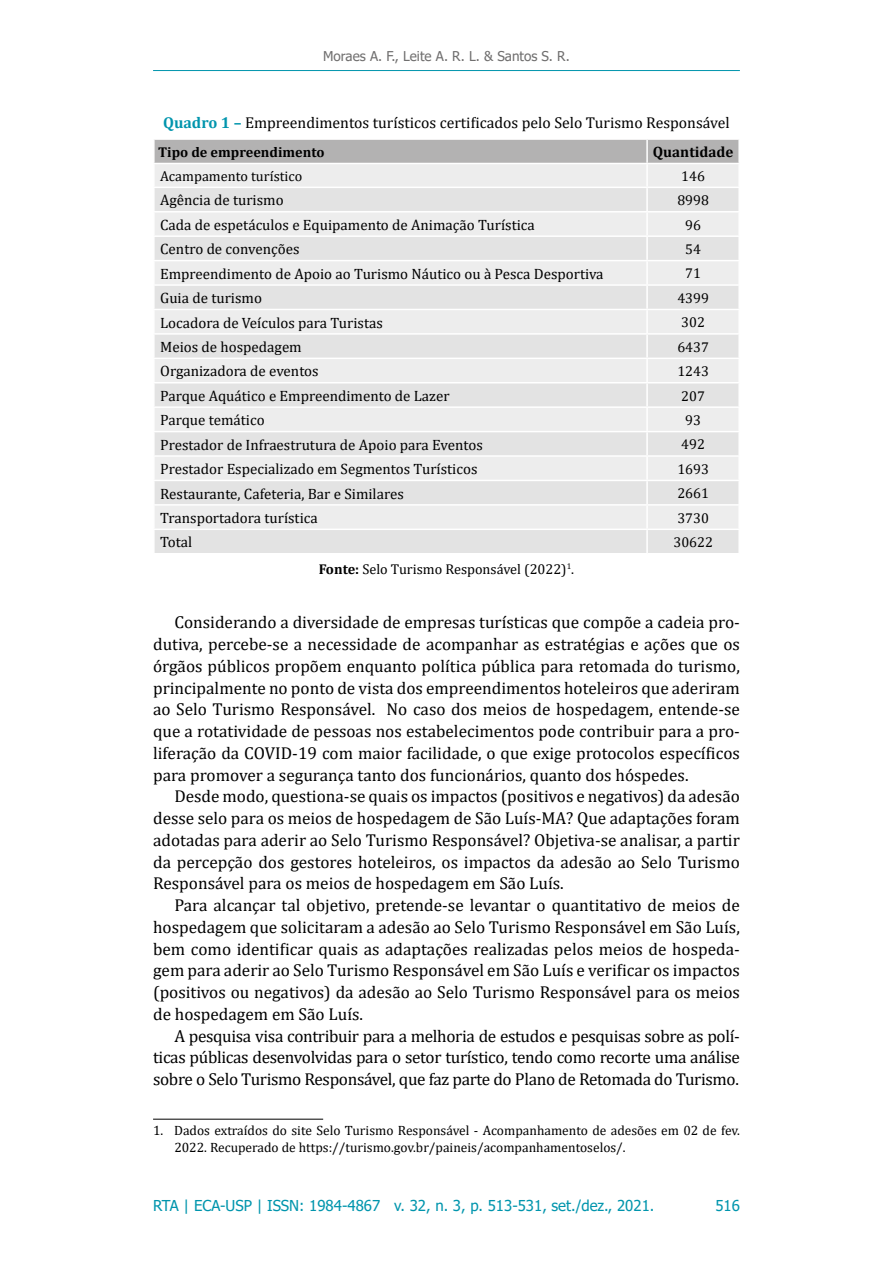
<style>
.page{position:relative;width:893px;height:1263px;background:#fff}
.page>*{position:absolute;margin:0;border:0;box-sizing:border-box;transform-origin:0 0}
.t1{font:17.25px/21.8px "Cambria";color:#000;text-align:justify}
.t2{font:15.75px "Cambria";color:#000}
.t3{font:15px "Cambria";color:#000}
.t4{font:15px "Tahoma";color:#0095ad}
.t5{font:700 15px "Cambria";color:#000}
.t6{font:14.25px "Cambria";color:#000}
.t7{font:700 14.25px "Cambria";color:#000}
.t8{font:13.5px/16.2px "Cambria";color:#000}
.t9{font:13.5px "Tahoma";color:#706f6f}
.s1{font-weight:700;color:#0095ad}
.s2{font-weight:700}
</style>
<div class="page">
<hr style="left:153px;top:70px;width:587px;height:1px;background:#0095ad">
<div style="left:155px;top:140px;width:583px;height:23px;background:#b3b2b2"></div>
<div style="left:155px;top:164px;width:583px;height:23px;background:#ededed"></div>
<svg style="left:155px;top:188px;width:583px;height:365px;background:#e7e7e7"></svg>
<hr style="left:646px;top:140px;width:2px;height:23px;background:#fff">
<hr style="left:646px;top:164px;width:2px;height:23px;background:#fff">
<hr style="left:646px;top:188px;width:2px;height:23px;background:#fff">
<hr style="left:646px;top:212px;width:2px;height:23px;background:#fff">
<hr style="left:646px;top:237px;width:2px;height:23px;background:#fff">
<hr style="left:646px;top:261px;width:2px;height:23px;background:#fff">
<hr style="left:646px;top:286px;width:2px;height:23px;background:#fff">
<hr style="left:646px;top:310px;width:2px;height:23px;background:#fff">
<hr style="left:646px;top:335px;width:2px;height:23px;background:#fff">
<hr style="left:646px;top:359px;width:2px;height:23px;background:#fff">
<hr style="left:646px;top:383px;width:2px;height:23px;background:#fff">
<hr style="left:646px;top:408px;width:2px;height:23px;background:#fff">
<hr style="left:646px;top:432px;width:2px;height:23px;background:#fff">
<hr style="left:646px;top:457px;width:2px;height:23px;background:#fff">
<hr style="left:646px;top:481px;width:2px;height:23px;background:#fff">
<hr style="left:646px;top:506px;width:2px;height:22px;background:#fff">
<hr style="left:646px;top:530px;width:2px;height:23px;background:#fff">
<hr style="left:153px;top:211px;width:494px;height:1px;background:#fff">
<hr style="left:647px;top:211px;width:93px;height:1px;background:#fff">
<hr style="left:153px;top:235px;width:494px;height:2px;background:#fff">
<hr style="left:647px;top:235px;width:93px;height:2px;background:#fff">
<hr style="left:153px;top:260px;width:494px;height:1px;background:#fff">
<hr style="left:647px;top:260px;width:93px;height:1px;background:#fff">
<hr style="left:153px;top:284px;width:494px;height:2px;background:#fff">
<hr style="left:647px;top:284px;width:93px;height:2px;background:#fff">
<hr style="left:153px;top:309px;width:494px;height:1px;background:#fff">
<hr style="left:647px;top:309px;width:93px;height:1px;background:#fff">
<hr style="left:153px;top:333px;width:494px;height:2px;background:#fff">
<hr style="left:647px;top:333px;width:93px;height:2px;background:#fff">
<hr style="left:153px;top:358px;width:494px;height:1px;background:#fff">
<hr style="left:647px;top:358px;width:93px;height:1px;background:#fff">
<hr style="left:153px;top:382px;width:494px;height:1px;background:#fff">
<hr style="left:647px;top:382px;width:93px;height:1px;background:#fff">
<hr style="left:153px;top:406px;width:494px;height:2px;background:#fff">
<hr style="left:647px;top:406px;width:93px;height:2px;background:#fff">
<hr style="left:153px;top:431px;width:494px;height:1px;background:#fff">
<hr style="left:647px;top:431px;width:93px;height:1px;background:#fff">
<hr style="left:153px;top:455px;width:494px;height:2px;background:#fff">
<hr style="left:647px;top:455px;width:93px;height:2px;background:#fff">
<hr style="left:153px;top:480px;width:494px;height:1px;background:#fff">
<hr style="left:647px;top:480px;width:93px;height:1px;background:#fff">
<hr style="left:153px;top:504px;width:494px;height:2px;background:#fff">
<hr style="left:647px;top:504px;width:93px;height:2px;background:#fff">
<hr style="left:153px;top:528px;width:494px;height:2px;background:#fff">
<hr style="left:647px;top:528px;width:93px;height:2px;background:#fff">
<hr style="left:153px;top:1119px;width:170px;height:1px;background:#000">
<p class="t9" style="left:323px;top:47px;width:248px">Moraes A. F., Leite A. R. L. &amp; Santos S. R.</p>
<p class="t2" style="left:163px;top:113px;width:568px"><span class="s1">Quadro 1 –</span> Empreendimentos turísticos certificados pelo Selo Turismo Responsável</p>
<p class="t7" style="left:158px;top:142px;width:168px">Tipo de empreendimento</p>
<p class="t5" style="left:653px;top:141px;width:82px">Quantidade</p>
<p class="t6" style="left:160px;top:168px;width:144px">Acampamento turístico</p>
<p class="t6" style="left:681px;top:168px;width:25px">146</p>
<p class="t3" style="left:160px;top:191px;width:125px">Agência de turismo</p>
<p class="t6" style="left:677px;top:192px;width:33px">8998</p>
<p class="t3" style="left:160px;top:216px;width:376px">Cada de espetáculos e Equipamento de Animação Turística</p>
<p class="t6" style="left:685px;top:216px;width:17px">96</p>
<p class="t3" style="left:160px;top:240px;width:141px">Centro de convenções</p>
<p class="t6" style="left:685px;top:241px;width:17px">54</p>
<p class="t3" style="left:160px;top:265px;width:445px">Empreendimento de Apoio ao Turismo Náutico ou à Pesca Desportiva</p>
<p class="t6" style="left:685px;top:265px;width:17px">71</p>
<p class="t3" style="left:160px;top:289px;width:103px">Guia de turismo</p>
<p class="t6" style="left:677px;top:290px;width:33px">4399</p>
<p class="t3" style="left:160px;top:314px;width:224px">Locadora de Veículos para Turistas</p>
<p class="t6" style="left:681px;top:314px;width:25px">302</p>
<p class="t3" style="left:160px;top:338px;width:143px">Meios de hospedagem</p>
<p class="t6" style="left:677px;top:338px;width:33px">6437</p>
<p class="t3" style="left:160px;top:362px;width:160px">Organizadora de eventos</p>
<p class="t6" style="left:677px;top:363px;width:33px">1243</p>
<p class="t3" style="left:160px;top:387px;width:291px">Parque Aquático e Empreendimento de Lazer</p>
<p class="t6" style="left:681px;top:387px;width:25px">207</p>
<p class="t3" style="left:160px;top:411px;width:106px">Parque temático</p>
<p class="t6" style="left:685px;top:412px;width:17px">93</p>
<p class="t3" style="left:160px;top:436px;width:324px">Prestador de Infraestrutura de Apoio para Eventos</p>
<p class="t6" style="left:681px;top:436px;width:25px">492</p>
<p class="t3" style="left:160px;top:460px;width:319px">Prestador Especializado em Segmentos Turísticos</p>
<p class="t6" style="left:677px;top:460px;width:33px">1693</p>
<p class="t3" style="left:160px;top:484px;width:245px">Restaurante, Cafeteria, Bar e Similares</p>
<p class="t6" style="left:677px;top:485px;width:33px">2661</p>
<p class="t3" style="left:160px;top:509px;width:159px">Transportadora turística</p>
<p class="t6" style="left:677px;top:509px;width:33px">3730</p>
<p class="t3" style="left:160px;top:533px;width:34px">Total</p>
<p class="t6" style="left:673px;top:534px;width:41px">30622</p>
<p class="t6" style="left:319px;top:561px;width:257px"><span class="s2">Fonte:</span> Selo Turismo Responsável (2022)<sup>1</sup>.</p>
<p class="t1" style="left:153px;top:611px;width:588px;text-indent:21px">Considerando a diversidade de empresas turísticas que compõe a cadeia pro&shy;dutiva, percebe-se a necessidade de acompanhar as estratégias e ações que os órgãos públicos propõem enquanto política pública para retomada do turismo, principalmente no ponto de vista dos empreendimentos hoteleiros que aderiram ao Selo Turismo Responsável. No caso dos meios de hospedagem, entende-se que a rotatividade de pessoas nos estabelecimentos pode contribuir para a pro&shy;liferação da COVID-19 com maior facilidade, o que exige protocolos específicos para promover a segurança tanto dos funcionários, quanto dos hóspedes.</p>
<p class="t1" style="left:153px;top:785px;width:588px;text-indent:21px">Desde modo, questiona-se quais os impactos (positivos e negativos) da adesão desse selo para os meios de hospedagem de São Luís-MA? Que adaptações foram adotadas para aderir ao Selo Turismo Responsável? Objetiva-se analisar, a partir da percepção dos gestores hoteleiros, os impactos da adesão ao Selo Turismo Responsável para os meios de hospedagem em São Luís.</p>
<p class="t1" style="left:153px;top:894px;width:588px;text-indent:21px">Para alcançar tal objetivo, pretende-se levantar o quantitativo de meios de hospedagem que solicitaram a adesão ao Selo Turismo Responsável em São Luís, bem como identificar quais as adaptações realizadas pelos meios de hospeda&shy;gem para aderir ao Selo Turismo Responsável em São Luís e verificar os impactos (positivos ou negativos) da adesão ao Selo Turismo Responsável para os meios de hospedagem em São Luís.</p>
<p class="t1" style="left:153px;top:1025px;width:588px;text-indent:21px">A pesquisa visa contribuir para a melhoria de estudos e pesquisas sobre as polí&shy;ticas públicas desenvolvidas para o setor turístico, tendo como recorte uma análise sobre o Selo Turismo Responsável, que faz parte do Plano de Retomada do Turismo.</p>
<p class="t8" style="left:174px;top:1122px;width:567px;text-indent:-21px">1. Dados extraídos do site Selo Turismo Responsável - Acompanhamento de adesões em 02 de fev.<br>2022. Recuperado de https://turismo.gov.br/paineis/acompanhamentoselos/.</p>
<p class="t4" style="left:153px;top:1196px;width:503px">RTA | ECA-USP | ISSN: 1984-4867 v. 32, n. 3, p. 513-531, set./dez., 2021.</p>
<p class="t4" style="left:715px;top:1196px;width:26px">516</p>
</div>
